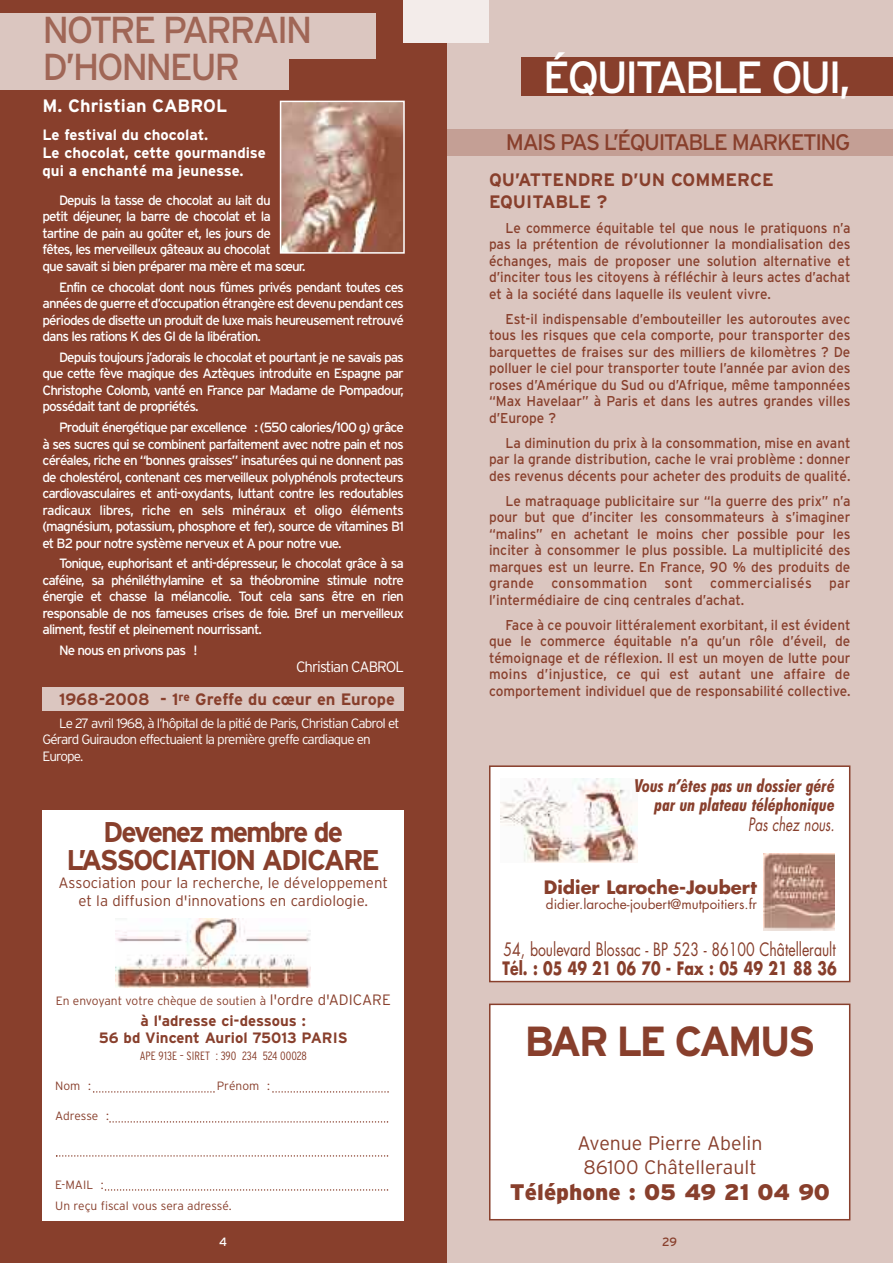
<style>
.page{position:relative;width:893px;height:1263px;background:#fff}
.page>*{position:absolute;margin:0;border:0;box-sizing:border-box;transform-origin:0 0}
.t1{font:45px "Interstate";letter-spacing:-.065em;color:#fff}
.t2{font:700 42px "Interstate";letter-spacing:-.07em;color:#883f2c}
.t3{font:37.5px/37.5px "Interstate";letter-spacing:-.065em;color:#a06656}
.t4{font:700 28.5px/28.5px "Interstate";letter-spacing:-.07em;color:#883f2c;text-align:center}
.t5{font:22.5px "Interstate";letter-spacing:-.065em;color:#883f2c}
.t6{font:900 22.5px "Interstate";color:#883f2c}
.t7{font:300 19.5px/23.4px "Interstate";color:#883f2c;text-align:center}
.t8{font:italic 700 condensed 18px/19.5px "Futura BT";color:#883f2c;text-align:right}
.t9{font:18px "Futura";color:#883f2c;scale:.78 1}
.t10{font:700 18px/21.6px "Interstate";color:#883f2c}
.t11{font:700 18px "Futura";color:#883f2c;scale:.78 1}
.t12{font:700 18px "Futura";color:#883f2c}
.t13{font:700 18px "Interstate";color:#fff}
.t14{font:italic 18px "Futura";color:#883f2c;scale:.74 1}
.t15{font:700 16.5px "Interstate";color:#883f2c}
.t16{font:300 15px/18px "Interstate";color:#883f2c;text-align:center}
.t17{font:700 15px/18px "Interstate";color:#fff}
.t18{font:700 15px/17px "Interstate";color:#883f2c;text-align:center}
.t19{font:300 15px "Interstate";letter-spacing:-.065em;color:#fff}
.t20{font:14.25px/16.5px "Interstate";color:#883f2c;text-align:justify;scale:.95 1}
.t21{font:13.5px/16.5px "Interstate";letter-spacing:-.065em;color:#fff;text-align:justify}
.t22{font:300 13.5px/16.5px "Interstate";letter-spacing:-.065em;color:#fff}
.t23{font:13.5px "Futura";color:#883f2c}
.t24{font:300 12px/21.3px "Interstate";color:#883f2c}
.t25{font:300 condensed 12px "Interstate";color:#883f2c}
.t26{font:12px "Interstate";color:#883f2c}
.t27{font:12px "Interstate";color:#fff}
.s1{font-size:15px}
</style>
<div class="page">
<div style="left:446px;top:0;width:447px;height:1263px;background:#dbc6c0"></div>
<div style="left:521px;top:57px;width:372px;height:39px;background:#883f2c"></div>
<div style="left:446px;top:129px;width:447px;height:26px;background:#c49f95"></div>
<div style="left:0;top:0;width:446px;height:1263px;background:#883f2c"></div>
<div style="left:43px;top:810px;width:361px;height:410px;background:#fff"></div>
<img style="left:115px;top:918px;width:196px;height:69px">
<div style="left:0;top:58px;width:289px;height:32px;background:#dbc6c0"></div>
<div style="left:0;top:13px;width:376px;height:46px;background:#dbc6c0"></div>
<div style="left:404px;top:0;width:85px;height:43px;background:#f3ecea"></div>
<svg style="left:93px;top:1091px;width:122px;height:2px"></svg>
<svg style="left:272px;top:1091px;width:117px;height:2px"></svg>
<svg style="left:109px;top:1121px;width:279px;height:2px"></svg>
<svg style="left:56px;top:1155px;width:332px;height:2px"></svg>
<svg style="left:105px;top:1189px;width:283px;height:2px"></svg>
<div style="left:43px;top:687px;width:361px;height:24px;background:#dbc6c0"></div>
<img style="left:283px;top:104px;width:119px;height:147px">
<div style="left:280px;top:101px;width:125px;height:153px;border:2px solid #fff"></div>
<div style="left:490px;top:767px;width:359px;height:214px;background:#fff"></div>
<img style="left:763px;top:854px;width:72px;height:76px">
<div style="left:489px;top:765px;width:361px;height:217px;border:2px solid #883f2c"></div>
<div style="left:490px;top:1005px;width:359px;height:214px;background:#fff"></div>
<div style="left:489px;top:1003px;width:361px;height:217px;border:2px solid #883f2c"></div>
<img style="left:500px;top:778px;width:138px;height:85px">
<h3 class="t3" style="left:43px;top:11px;width:271px">NOTRE PARRAIN<br>D’HONNEUR</h3>
<h3 class="t13" style="left:43px;top:95px;width:186px">M. Christian CABROL</h3>
<p class="t17" style="left:43px;top:125px;width:225px">Le festival du chocolat.<br>Le chocolat, cette gourmandise qui a enchanté ma jeunesse.</p>
<p class="t21" style="left:43px;top:192px;width:264px;text-align:left;text-indent:17px">Depuis la tasse de chocolat au lait du<br>petit déjeuner, la barre de chocolat et la tartine de pain au goûter et, les jours de<br>fêtes, les merveilleux gâteaux au chocolat<br>que savait si bien préparer ma mère et ma sœur.</p>
<p class="t21" style="left:43px;top:279px;width:363px;text-indent:17px">Enfin ce chocolat dont nous fûmes privés pendant toutes ces années de guerre et d’occupation étrangère est devenu pendant ces périodes de disette un produit de luxe mais heureusement retrouvé dans les rations K des GI de la libération.</p>
<p class="t21" style="left:43px;top:349px;width:363px;text-indent:17px">Depuis toujours j’adorais le chocolat et pourtant je ne savais pas que cette fève magique des Aztèques introduite en Espagne par Christophe Colomb, vanté en France par Madame de Pompadour, possédait tant de propriétés.</p>
<p class="t21" style="left:43px;top:419px;width:363px;text-indent:17px">Produit énergétique par excellence : (550 calories/100 g) grâce à ses sucres qui se combinent parfaitement avec notre pain et nos céréales, riche en “bonnes graisses” insaturées qui ne donnent pas de cholestérol, contenant ces merveilleux polyphénols protecteurs cardiovasculaires et anti-oxydants, luttant contre les redoutables radicaux libres, riche en sels minéraux et oligo éléments (magnésium, potassium, phosphore et fer), source de vitamines B1 et B2 pour notre système nerveux et A pour notre vue.</p>
<p class="t21" style="left:43px;top:555px;width:363px;text-indent:17px">Tonique, euphorisant et anti-dépresseur, le chocolat grâce à sa caféine, sa phéniléthylamine et sa théobromine stimule notre énergie et chasse la mélancolie. Tout cela sans être en rien responsable de nos fameuses crises de foie. Bref un merveilleux aliment, festif et pleinement nourrissant.</p>
<p class="t21" style="left:59px;top:642px;width:140px">Ne nous en privons pas !</p>
<p class="t19" style="left:296px;top:658px;width:109px">Christian CABROL</p>
<p class="t15" style="left:59px;top:689px;width:337px">1968-2008 - 1<sup>re</sup> Greffe du cœur en Europe</p>
<p class="t22" style="left:43px;top:715px;width:358px;text-indent:17px">Le 27 avril 1968, à l’hôpital de la pitié de Paris, Christian Cabrol et<br>Gérard Guiraudon effectuaient la première greffe cardiaque en<br>Europe.</p>
<h3 class="t4" style="left:66px;top:818px;width:315px">Devenez membre de<br>L’ASSOCIATION ADICARE</h3>
<p class="t16" style="left:58px;top:874px;width:331px">Association pour la recherche, le développement et la diffusion d'innovations en cardiologie.</p>
<p class="t24" style="left:56px;top:990px;width:337px">En envoyant votre chèque de soutien à <span class="s1">l'ordre d'ADICARE</span></p>
<p class="t18" style="left:99px;top:1013px;width:250px">à l'adresse ci-dessous :<br>56 bd Vincent Auriol 75013 PARIS</p>
<p class="t25" style="left:140px;top:1049px;width:169px">APE 913E – SIRET : 390 234 524 00028</p>
<p class="t24" style="left:55px;top:1075px;width:37px">Nom :</p>
<p class="t24" style="left:217px;top:1075px;width:55px">Prénom :</p>
<p class="t24" style="left:55px;top:1105px;width:55px">Adresse :</p>
<p class="t24" style="left:55px;top:1174px;width:178px">E-MAIL :<br>Un reçu fiscal vous sera adressé.</p>
<h1 class="t1" style="left:543px;top:51px;width:309px">ÉQUITABLE OUI,</h1>
<h3 class="t5" style="left:506px;top:129px;width:346px">MAIS PAS L’ÉQUITABLE MARKETING</h3>
<h3 class="t10" style="left:489px;top:169px;width:286px">QU’ATTENDRE D’UN COMMERCE<br>EQUITABLE ?</h3>
<p class="t20" style="left:489px;top:220px;width:382px;text-indent:17px">Le commerce équitable tel que nous le pratiquons n’a pas la prétention de révolutionner la mondialisation des échanges, mais de proposer une solution alternative et d’inciter tous les citoyens à réfléchir à leurs actes d’achat et à la société dans laquelle ils veulent vivre.</p>
<p class="t20" style="left:489px;top:311px;width:382px;text-indent:17px">Est-il indispensable d’embouteiller les autoroutes avec tous les risques que cela comporte, pour transporter des barquettes de fraises sur des milliers de kilomètres ? De polluer le ciel pour transporter toute l’année par avion des roses d’Amérique du Sud ou d’Afrique, même tamponnées “Max Havelaar” à Paris et dans les autres grandes villes d’Europe ?</p>
<p class="t20" style="left:489px;top:435px;width:382px;text-indent:17px">La diminution du prix à la consommation, mise en avant par la grande distribution, cache le vrai problème : donner des revenus décents pour acheter des produits de qualité.</p>
<p class="t20" style="left:489px;top:493px;width:382px;text-indent:17px">Le matraquage publicitaire sur “la guerre des prix” n’a pour but que d’inciter les consommateurs à s’imaginer “malins” en achetant le moins cher possible pour les inciter à consommer le plus possible. La multiplicité des marques est un leurre. En France, 90 % des produits de grande consommation sont commercialisés par l’intermédiaire de cinq centrales d’achat.</p>
<p class="t20" style="left:489px;top:617px;width:382px;text-indent:17px">Face à ce pouvoir littéralement exorbitant, il est évident que le commerce équitable n’a qu’un rôle d’éveil, de témoignage et de réflexion. Il est un moyen de lutte pour moins d’injustice, ce qui est autant une affaire de comportement individuel que de responsabilité collective.</p>
<h3 class="t8" style="left:635px;top:777px;width:202px">Vous n’êtes pas un dossier géré par un plateau téléphonique</h3>
<h3 class="t14" style="left:748px;top:816px;width:119px">Pas chez nous.</h3>
<h3 class="t12" style="left:544px;top:879px;width:214px">Didier Laroche-Joubert</h3>
<p class="t23" style="left:546px;top:898px;width:212px">didier.laroche-joubert@mutpoitiers.fr</p>
<h3 class="t9" style="left:504px;top:941px;width:427px">54, boulevard Blossac - BP 523 - 86100 Châtellerault</h3>
<h3 class="t11" style="left:503px;top:960px;width:430px">Tél. : 05 49 21 06 70 - Fax : 05 49 21 88 36</h3>
<h2 class="t2" style="left:524px;top:1017px;width:293px">BAR LE CAMUS</h2>
<h3 class="t7" style="left:577px;top:1132px;width:187px">Avenue Pierre Abelin<br>86100 Châtellerault</h3>
<h3 class="t6" style="left:510px;top:1178px;width:322px">Téléphone : 05 49 21 04 90</h3>
<p class="t27" style="left:219px;top:1235px;width:10px">4</p>
<p class="t26" style="left:662px;top:1235px;width:16px">29</p>
</div>
